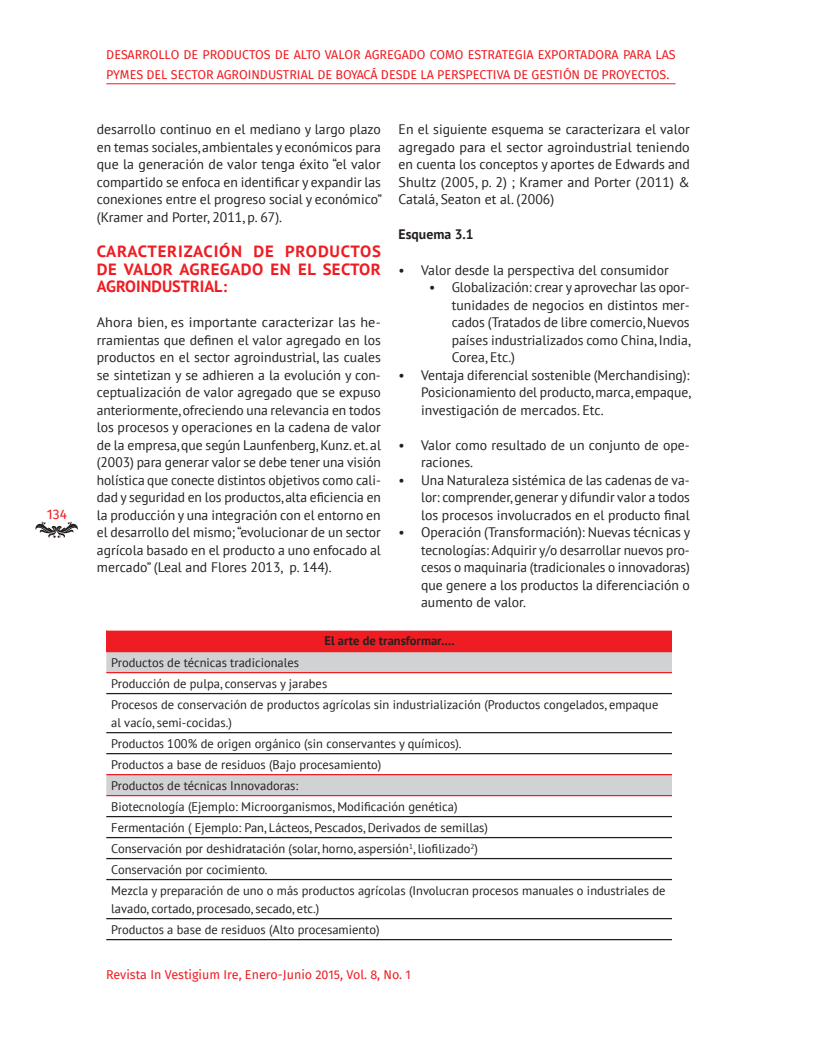
<style>
.page{position:relative;width:815px;height:1046px;background:#fff}
.page>*{position:absolute;margin:0;border:0;box-sizing:border-box;transform-origin:0 0}
.subtitulos{font:700 16.25px/17.5px "PT Sans";letter-spacing:.015em;color:#ee1d23;text-align:justify}
.parrafos{font:13.75px/17.5px "PT Sans";color:#231f20;text-align:justify}
.parrafos-2{font:700 13.75px "PT Sans";color:#231f20}
.t1{font:13.75px "Fira Sans";color:#ee1d23}
.parrafos_tablas_izqu{font:12.5px/17.5px "PT Sans";color:#231f20}
.t2{font:12.5px/20px "Fira Sans";color:#ee1d23}
.parrafos_tablas{font:700 12.5px "PT Sans";color:#231f20}
</style>
<div class="page">
<hr style="left:106px;top:83px;width:570px;height:1px;background:#ee1d23">
<svg style="left:35px;top:521px;width:43px;height:17px"></svg>
<div style="left:106px;top:630px;width:566px;height:21px;background:#ee1d23"></div>
<div style="left:106px;top:652px;width:566px;height:20px;background:#d1d2d4"></div>
<svg style="left:106px;top:673px;width:566px;height:247px"></svg>
<hr style="left:106px;top:692px;width:566px;height:2px;background:#231f20">
<hr style="left:106px;top:732px;width:566px;height:1px;background:#231f20">
<hr style="left:106px;top:752px;width:566px;height:2px;background:#231f20">
<hr style="left:106px;top:815px;width:566px;height:2px;background:#231f20">
<hr style="left:106px;top:878px;width:566px;height:2px;background:#231f20">
<hr style="left:106px;top:651px;width:566px;height:1px;background:#ee1d23">
<hr style="left:106px;top:672px;width:566px;height:1px;background:#ee1d23">
<hr style="left:106px;top:773px;width:566px;height:2px;background:#ee1d23">
<hr style="left:106px;top:836px;width:566px;height:2px;background:#231f20">
<hr style="left:106px;top:857px;width:566px;height:2px;background:#231f20">
<hr style="left:106px;top:794px;width:566px;height:2px;background:#ee1d23">
<hr style="left:106px;top:938px;width:566px;height:2px;background:#231f20">
<hr style="left:106px;top:917px;width:566px;height:2px;background:#231f20">
<p class="t1" style="left:47px;top:504px;width:22px">134</p>
<p class="t2" style="left:106px;top:45px;width:571px">DESARROLLO DE PRODUCTOS DE ALTO VALOR AGREGADO COMO ESTRATEGIA EXPORTADORA PARA LAS<br>PYMES DEL SECTOR AGROINDUSTRIAL DE BOYACÁ DESDE LA PERSPECTIVA DE GESTIÓN DE PROYECTOS.</p>
<p class="parrafos" style="left:97px;top:120px;width:287px">desarrollo continuo en el mediano y largo plazo en temas sociales, ambientales y económicos para que la generación de valor tenga éxito “el valor compartido se enfoca en identificar y expandir las conexiones entre el progreso social y económico” (Kramer and Porter, 2011, p. 67).</p>
<p class="subtitulos" style="left:97px;top:242px;width:286px">CARACTERIZACIÓN DE PRODUCTOS DE VALOR AGREGADO EN EL SECTOR AGROINDUSTRIAL:</p>
<p class="parrafos" style="left:97px;top:313px;width:286px">Ahora bien, es importante caracterizar las he&shy;rramientas que definen el valor agregado en los productos en el sector agroindustrial, las cuales se sintetizan y se adhieren a la evolución y con&shy;ceptualización de valor agregado que se expuso anteriormente, ofreciendo una relevancia en todos los procesos y operaciones en la cadena de valor de la empresa, que según Launfenberg, Kunz. et. al (2003) para generar valor se debe tener una visión holística que conecte distintos objetivos como cali&shy;dad y seguridad en los productos, alta eficiencia en la producción y una integración con el entorno en el desarrollo del mismo; “evolucionar de un sector agrícola basado en el producto a uno enfocado al mercado” (Leal and Flores 2013, p. 144).</p>
<p class="parrafos" style="left:399px;top:120px;width:293px">En el siguiente esquema se caracterizara el valor agregado para el sector agroindustrial teniendo en cuenta los conceptos y aportes de Edwards and Shultz (2005, p. 2) ; Kramer and Porter (2011) &amp; Catalá, Seaton et al. (2006)</p>
<p class="parrafos-2" style="left:399px;top:225px;width:77px">Esquema 3.1</p>
<p class="parrafos" style="left:399px;top:260px;width:272px">• Valor desde la perspectiva del consumidor</p>
<p class="parrafos" style="left:452px;top:278px;width:240px;text-indent:-22px">• Globalización: crear y aprovechar las opor&shy;tunidades de negocios en distintos mer&shy;cados (Tratados de libre comercio, Nuevos países industrializados como China, India, Corea, Etc.)</p>
<p class="parrafos" style="left:421px;top:365px;width:271px;text-indent:-22px">• Ventaja diferencial sostenible (Merchandising):<br>Posicionamiento del producto, marca, empaque, investigación de mercados. Etc.</p>
<p class="parrafos" style="left:421px;top:435px;width:270px;text-indent:-22px">• Valor como resultado de un conjunto de ope&shy;raciones.</p>
<p class="parrafos" style="left:421px;top:470px;width:270px;text-indent:-22px">• Una Naturaleza sistémica de las cadenas de va&shy;lor: comprender, generar y difundir valor a todos los procesos involucrados en el producto final</p>
<p class="parrafos" style="left:421px;top:523px;width:271px;text-indent:-22px">• Operación (Transformación): Nuevas técnicas y tecnologías: Adquirir y/o desarrollar nuevos pro&shy;cesos o maquinaria (tradicionales o innovadoras) que genere a los productos la diferenciación o aumento de valor.</p>
<p class="parrafos_tablas" style="left:325px;top:632px;width:132px">El arte de transformar….</p>
<p class="parrafos_tablas_izqu" style="left:111px;top:653px;width:189px">Productos de técnicas tradicionales</p>
<p class="parrafos_tablas_izqu" style="left:111px;top:674px;width:217px">Producción de pulpa, conservas y jarabes</p>
<p class="parrafos_tablas_izqu" style="left:111px;top:695px;width:549px">Procesos de conservación de productos agrícolas sin industrialización (Productos congelados, empaque al vacío, semi-cocidas.)</p>
<p class="parrafos_tablas_izqu" style="left:111px;top:734px;width:352px">Productos 100% de origen orgánico (sin conservantes y químicos).</p>
<p class="parrafos_tablas_izqu" style="left:111px;top:755px;width:271px">Productos a base de residuos (Bajo procesamiento)</p>
<p class="parrafos_tablas_izqu" style="left:111px;top:776px;width:188px">Productos de técnicas Innovadoras:</p>
<p class="parrafos_tablas_izqu" style="left:111px;top:797px;width:348px">Biotecnología (Ejemplo: Microorganismos, Modificación genética)</p>
<p class="parrafos_tablas_izqu" style="left:111px;top:818px;width:378px">Fermentación ( Ejemplo: Pan, Lácteos, Pescados, Derivados de semillas)</p>
<p class="parrafos_tablas_izqu" style="left:111px;top:839px;width:368px">Conservación por deshidratación (solar, horno, aspersión<sup>1</sup>, liofilizado<sup>2</sup>)</p>
<p class="parrafos_tablas_izqu" style="left:111px;top:860px;width:158px">Conservación por cocimiento.</p>
<p class="parrafos_tablas_izqu" style="left:111px;top:881px;width:556px">Mezcla y preparación de uno o más productos agrícolas (Involucran procesos manuales o industriales de lavado, cortado, procesado, secado, etc.)</p>
<p class="parrafos_tablas_izqu" style="left:111px;top:920px;width:270px">Productos a base de residuos (Alto procesamiento)</p>
<p class="t2" style="left:106px;top:963px;width:306px">Revista In Vestigium Ire, Enero-Junio 2015, Vol. 8, No. 1</p>
</div>
